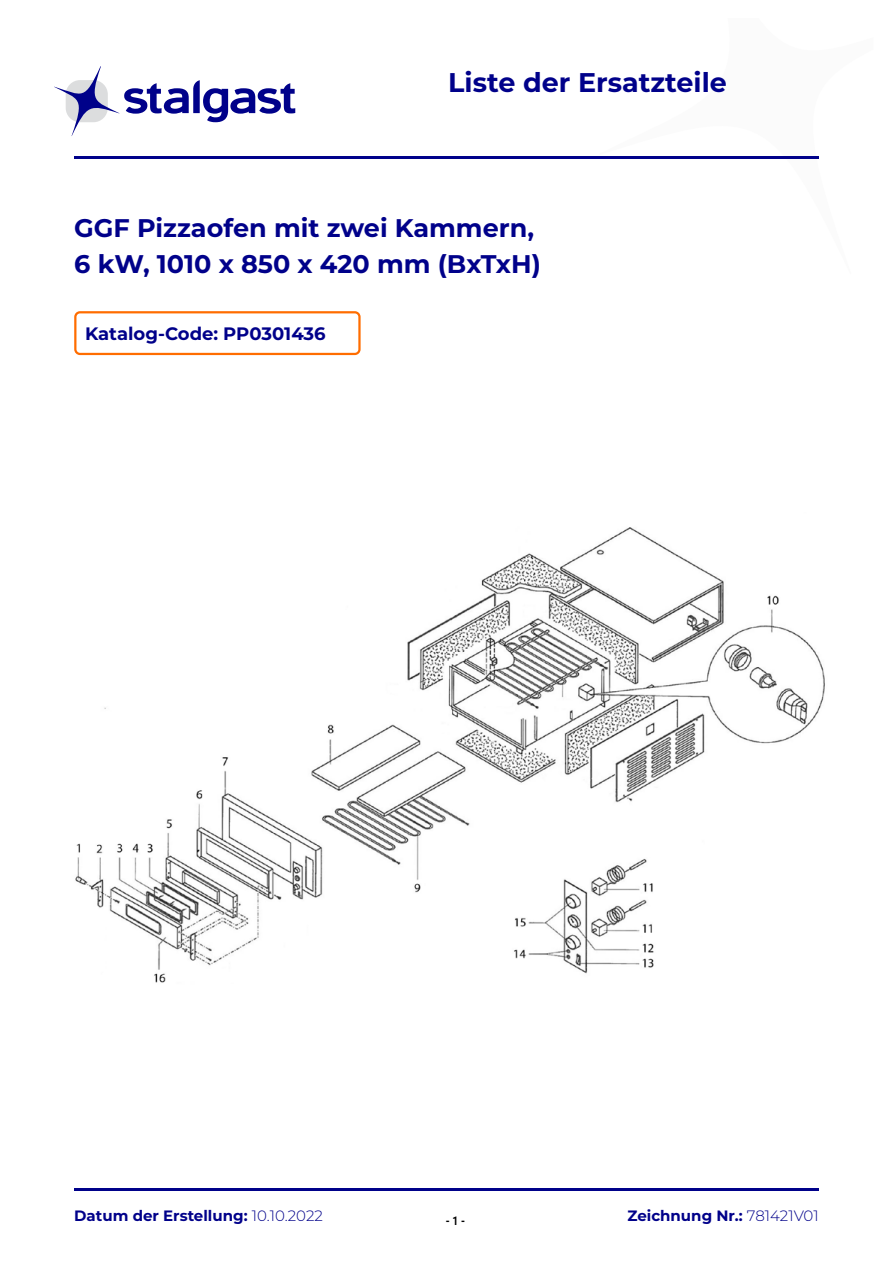
<style>
.page{position:relative;width:893px;height:1263px;background:#fff}
.page>*{position:absolute;margin:0;border:0;box-sizing:border-box;transform-origin:0 0}
.t1{font:700 27px "Montserrat";color:#00018a}
.t2{font:700 25.5px/36px "Montserrat";color:#00018a}
.t3{font:700 18px "Montserrat";color:#00018a}
.t4{font:700 15px "Montserrat";color:#00018a}
.t5{font:700 12px "Roboto";color:#000;scale:.86 1}
.s1{font-weight:300}
</style>
<div class="page">
<svg style="left:54px;top:66px;width:241px;height:70px"></svg>
<hr style="left:74px;top:156px;width:745px;height:2px;background:#00018a">
<hr style="left:74px;top:1188px;width:745px;height:3px;background:#00018a">
<div style="left:74px;top:311px;width:287px;height:44px;border:2px solid #ff6d00;border-radius:5px"></div>
<img style="left:75px;top:527px;width:750px;height:456px">
<p class="t1" style="left:448px;top:63px;width:280px">Liste der Ersatzteile</p>
<p class="t2" style="left:74px;top:209px;width:468px">GGF Pizzaofen mit zwei Kammern,<br>6 kW, 1010 x 850 x 420 mm (BxTxH)</p>
<p class="t3" style="left:85px;top:320px;width:242px">Katalog-Code: PP0301436</p>
<p class="t4" style="left:74px;top:1205px;width:250px">Datum der Erstellung: <span class="s1">10.10.2022</span></p>
<p class="t5" style="left:446px;top:1212px;width:24px">- 1 -</p>
<p class="t4" style="left:627px;top:1205px;width:193px">Zeichnung Nr.: <span class="s1">781421V01</span></p>
</div>
